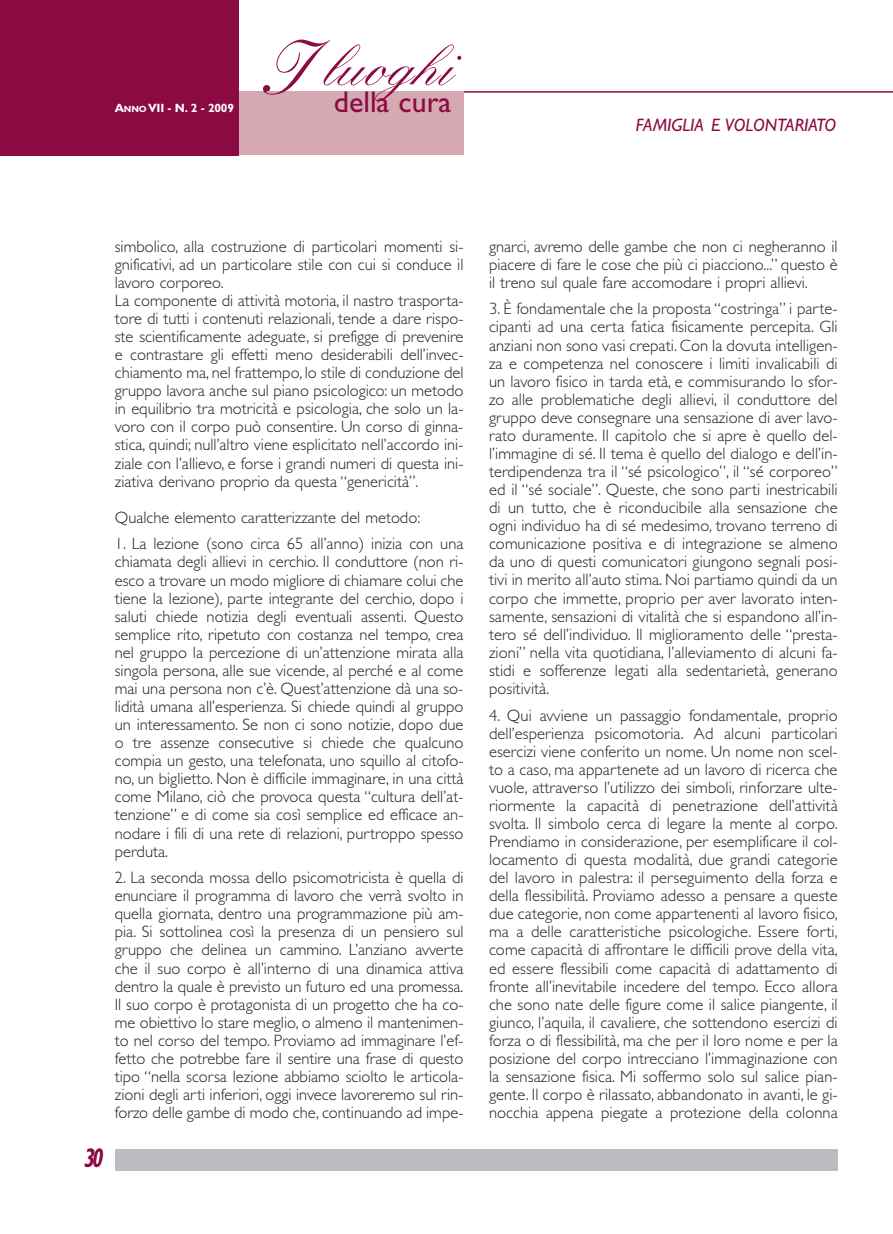
<style>
.page{position:relative;width:893px;height:1234px;background:#fff}
.page>*{position:absolute;margin:0;border:0;box-sizing:border-box;transform-origin:0 0}
.t1{font:500 57px "Kuenstler Script";color:#8c0a42}
.t2{font:30px "Gill Sans";color:#8c0a42}
.t3{font:italic 700 condensed 27px "Gill Sans";color:#8c0a42;scale:.75 1}
.t4{font:italic 18px "Gill Sans";color:#8c0a42}
.t5{font:300 16.5px/18px "Gill Sans";color:#231f20;text-align:justify}
.t6{font:700 12px "Gill Sans";letter-spacing:-.015em;color:#fff}
.s1{font-size:9px}
.s2{font-size:75px}
</style>
<div class="page">
<hr style="left:463px;top:91px;width:430px;height:2px;background:#8c0a42">
<div style="left:238px;top:91px;width:225px;height:64px;background:#d4a9b1"></div>
<div style="left:0;top:0;width:238px;height:155px;background:#8c0a42"></div>
<div style="left:115px;top:1148px;width:723px;height:21px;background:#bbbdc0"></div>
<p class="t6" style="left:115px;top:104px;width:121px">A<span class="s1">NNO</span> VII - N. 2 - 2009</p>
<h1 class="t1" style="left:263px;top:50px;width:192px"><span class="s2">I</span> luoghi</h1>
<h2 class="t2" style="left:334px;top:92px;width:119px">della cura</h2>
<p class="t4" style="left:636px;top:119px;width:202px">FAMIGLIA E VOLONTARIATO</p>
<p class="t5" style="left:115px;top:239px;width:350px;text-align:left">simbolico, alla costruzione di particolari momenti si&shy;gnificativi, ad un particolare stile con cui si conduce il lavoro corporeo.<br>La componente di attività motoria, il nastro trasporta&shy;tore di tutti i contenuti relazionali, tende a dare rispo&shy;ste scientificamente adeguate, si prefigge di prevenire e contrastare gli effetti meno desiderabili dell’invec&shy;chiamento ma, nel frattempo, lo stile di conduzione del gruppo lavora anche sul piano psicologico: un metodo in equilibrio tra motricità e psicologia, che solo un la&shy;voro con il corpo può consentire. Un corso di ginna&shy;stica, quindi; null’altro viene esplicitato nell’accordo ini&shy;ziale con l’allievo, e forse i grandi numeri di questa ini&shy;ziativa derivano proprio da questa “genericità”.</p>
<p class="t5" style="left:115px;top:510px;width:307px">Qualche elemento caratterizzante del metodo:</p>
<p class="t5" style="left:115px;top:536px;width:350px">1. La lezione (sono circa 65 all’anno) inizia con una chiamata degli allievi in cerchio. Il conduttore (non ri&shy;esco a trovare un modo migliore di chiamare colui che tiene la lezione), parte integrante del cerchio, dopo i saluti chiede notizia degli eventuali assenti. Questo semplice rito, ripetuto con costanza nel tempo, crea nel gruppo la percezione di un’attenzione mirata alla singola persona, alle sue vicende, al perché e al come mai una persona non c’è. Quest’attenzione dà una so&shy;lidità umana all’esperienza. Si chiede quindi al gruppo un interessamento. Se non ci sono notizie, dopo due o tre assenze consecutive si chiede che qualcuno compia un gesto, una telefonata, uno squillo al citofo&shy;no, un biglietto. Non è difficile immaginare, in una città come Milano, ciò che provoca questa “cultura dell’at&shy;tenzione” e di come sia così semplice ed efficace an&shy;nodare i fili di una rete di relazioni, purtroppo spesso perduta.</p>
<p class="t5" style="left:115px;top:870px;width:350px">2. La seconda mossa dello psicomotricista è quella di enunciare il programma di lavoro che verrà svolto in quella giornata, dentro una programmazione più am&shy;pia. Si sottolinea così la presenza di un pensiero sul gruppo che delinea un cammino. L’anziano avverte che il suo corpo è all’interno di una dinamica attiva dentro la quale è previsto un futuro ed una promessa.<br>Il suo corpo è protagonista di un progetto che ha co&shy;me obiettivo lo stare meglio, o almeno il mantenimen&shy;to nel corso del tempo. Proviamo ad immaginare l’ef&shy;fetto che potrebbe fare il sentire una frase di questo tipo “nella scorsa lezione abbiamo sciolto le articola&shy;zioni degli arti inferiori, oggi invece lavoreremo sul rin&shy;forzo delle gambe di modo che, continuando ad impe-</p>
<h3 class="t3" style="left:83px;top:1148px;width:31px">30</h3>
<p class="t5" style="left:489px;top:239px;width:350px">gnarci, avremo delle gambe che non ci negheranno il piacere di fare le cose che più ci piacciono...” questo è il treno sul quale fare accomodare i propri allievi.</p>
<p class="t5" style="left:489px;top:301px;width:350px">3. È fondamentale che la proposta “costringa” i parte&shy;cipanti ad una certa fatica fisicamente percepita. Gli anziani non sono vasi crepati. Con la dovuta intelligen&shy;za e competenza nel conoscere i limiti invalicabili di un lavoro fisico in tarda età, e commisurando lo sfor&shy;zo alle problematiche degli allievi, il conduttore del gruppo deve consegnare una sensazione di aver lavo&shy;rato duramente. Il capitolo che si apre è quello del&shy;l’immagine di sé. Il tema è quello del dialogo e dell’in&shy;terdipendenza tra il “sé psicologico”, il “sé corporeo” ed il “sé sociale”. Queste, che sono parti inestricabili di un tutto, che è riconducibile alla sensazione che ogni individuo ha di sé medesimo, trovano terreno di comunicazione positiva e di integrazione se almeno da uno di questi comunicatori giungono segnali posi&shy;tivi in merito all’auto stima. Noi partiamo quindi da un corpo che immette, proprio per aver lavorato inten&shy;samente, sensazioni di vitalità che si espandono all’in&shy;tero sé dell’individuo. Il miglioramento delle “presta&shy;zioni” nella vita quotidiana, l’alleviamento di alcuni fa&shy;stidi e sofferenze legati alla sedentarietà, generano positività.</p>
<p class="t5" style="left:489px;top:707px;width:350px">4. Qui avviene un passaggio fondamentale, proprio dell’esperienza psicomotoria. Ad alcuni particolari esercizi viene conferito un nome. Un nome non scel&shy;to a caso, ma appartenete ad un lavoro di ricerca che vuole, attraverso l’utilizzo dei simboli, rinforzare ulte&shy;riormente la capacità di penetrazione dell’attività svolta. Il simbolo cerca di legare la mente al corpo.<br>Prendiamo in considerazione, per esemplificare il col&shy;locamento di questa modalità, due grandi categorie del lavoro in palestra: il perseguimento della forza e della flessibilità. Proviamo adesso a pensare a queste due categorie, non come appartenenti al lavoro fisico, ma a delle caratteristiche psicologiche. Essere forti, come capacità di affrontare le difficili prove della vita, ed essere flessibili come capacità di adattamento di fronte all’inevitabile incedere del tempo. Ecco allora che sono nate delle figure come il salice piangente, il giunco, l’aquila, il cavaliere, che sottendono esercizi di forza o di flessibilità, ma che per il loro nome e per la posizione del corpo intrecciano l’immaginazione con la sensazione fisica. Mi soffermo solo sul salice pian&shy;gente. Il corpo è rilassato, abbandonato in avanti, le gi&shy;nocchia appena piegate a protezione della colonna</p>
</div>
